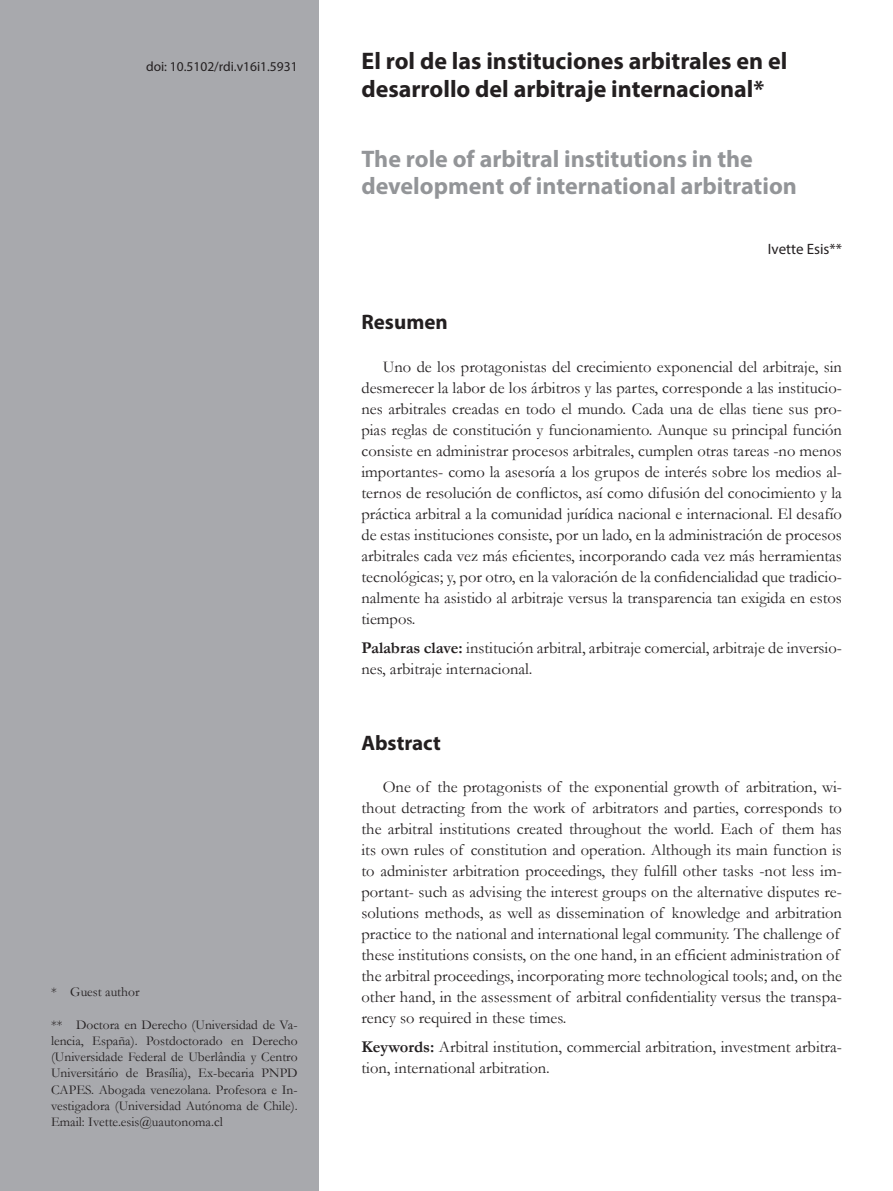
<style>
.page{position:relative;width:893px;height:1191px;background:#fff}
.page>*{position:absolute;margin:0;border:0;box-sizing:border-box;transform-origin:0 0}
.Tit{font:700 24px/27.6px "Myriad Pro";color:#231f20}
.Tit2{font:700 24px/27.6px "Myriad Pro";color:#939598}
.subt_resumo{font:700 21px "Myriad Pro";color:#231f20}
.texto{font:16.5px/21px "Garamond";color:#231f20;text-align:justify}
.text_sem_recuo{font:16.5px/21px "Garamond";color:#231f20}
.Myriad_10{font:15px "Myriad Pro";color:#231f20}
.rodape{font:13.5px/16.2px "Garamond";color:#231f20;text-align:justify}
.Doi{font:13.5px "Myriad Pro";color:#231f20}
.s1{font-weight:700}
</style>
<div class="page">
<div style="left:0;top:0;width:319px;height:1191px;background:#a8a9ad"></div>
<p class="Doi" style="left:146px;top:58px;width:153px">doi: 10.5102/rdi.v16i1.5931</p>
<p class="Tit" style="left:361px;top:46px;width:427px">El rol de las instituciones arbitrales en el desarrollo del arbitraje internacional*</p>
<p class="Tit2" style="left:361px;top:144px;width:437px">The role of arbitral institutions in the development of international arbitration</p>
<p class="Myriad_10" style="left:768px;top:240px;width:76px">Ivette Esis**</p>
<p class="rodape" style="left:51px;top:983px;width:90px">* Guest author</p>
<p class="rodape" style="left:51px;top:1016px;width:248px">** Doctora en Derecho (Universidad de Va&shy;lencia, España). Postdoctorado en Derecho (Universidade Federal de Uberlândia y Centro Universitário de Brasília), Ex-becaria PNPD CAPES. Abogada venezolana. Profesora e In&shy;vestigadora (Universidad Autónoma de Chile).<br>Email: Ivette.esis@uautonoma.cl</p>
<p class="subt_resumo" style="left:361px;top:309px;width:88px">Resumen</p>
<p class="texto" style="left:361px;top:355px;width:482px;text-indent:21px">Uno de los protagonistas del crecimiento exponencial del arbitraje, sin desmerecer la labor de los árbitros y las partes, corresponde a las institucio&shy;nes arbitrales creadas en todo el mundo. Cada una de ellas tiene sus pro&shy;pias reglas de constitución y funcionamiento. Aunque su principal función consiste en administrar procesos arbitrales, cumplen otras tareas -no menos importantes- como la asesoría a los grupos de interés sobre los medios al&shy;ternos de resolución de conflictos, así como difusión del conocimiento y la práctica arbitral a la comunidad jurídica nacional e internacional. El desafío de estas instituciones consiste, por un lado, en la administración de procesos arbitrales cada vez más eficientes, incorporando cada vez más herramientas tecnológicas; y, por otro, en la valoración de la confidencialidad que tradicio&shy;nalmente ha asistido al arbitraje versus la transparencia tan exigida en estos tiempos.</p>
<p class="text_sem_recuo" style="left:361px;top:637px;width:482px"><span class="s1">Palabras clave:</span> institución arbitral, arbitraje comercial, arbitraje de inversio&shy;nes, arbitraje internacional.</p>
<p class="subt_resumo" style="left:361px;top:728px;width:81px">Abstract</p>
<p class="texto" style="left:361px;top:775px;width:482px;text-align:left;text-indent:21px">One of the protagonists of the exponential growth of arbitration, wi&shy;thout detracting from the work of arbitrators and parties, corresponds to the arbitral institutions created throughout the world. Each of them has its own rules of constitution and operation. Although its main function is to administer arbitration proceedings, they fulfill other tasks -not less im&shy;portant- such as advising the interest groups on the alternative disputes re&shy;solutions methods, as well as dissemination of knowledge and arbitration practice to the national and international legal community. The challenge of these institutions consists, on the one hand, in an efficient administration of the arbitral proceedings, incorporating more technological tools; and, on the other hand, in the assessment of arbitral confidentiality versus the transpa&shy;rency so required in these times.</p>
<p class="text_sem_recuo" style="left:361px;top:1036px;width:482px"><span class="s1">Keywords:</span> Arbitral institution, commercial arbitration, investment arbitra&shy;tion, international arbitration.</p>
</div>
